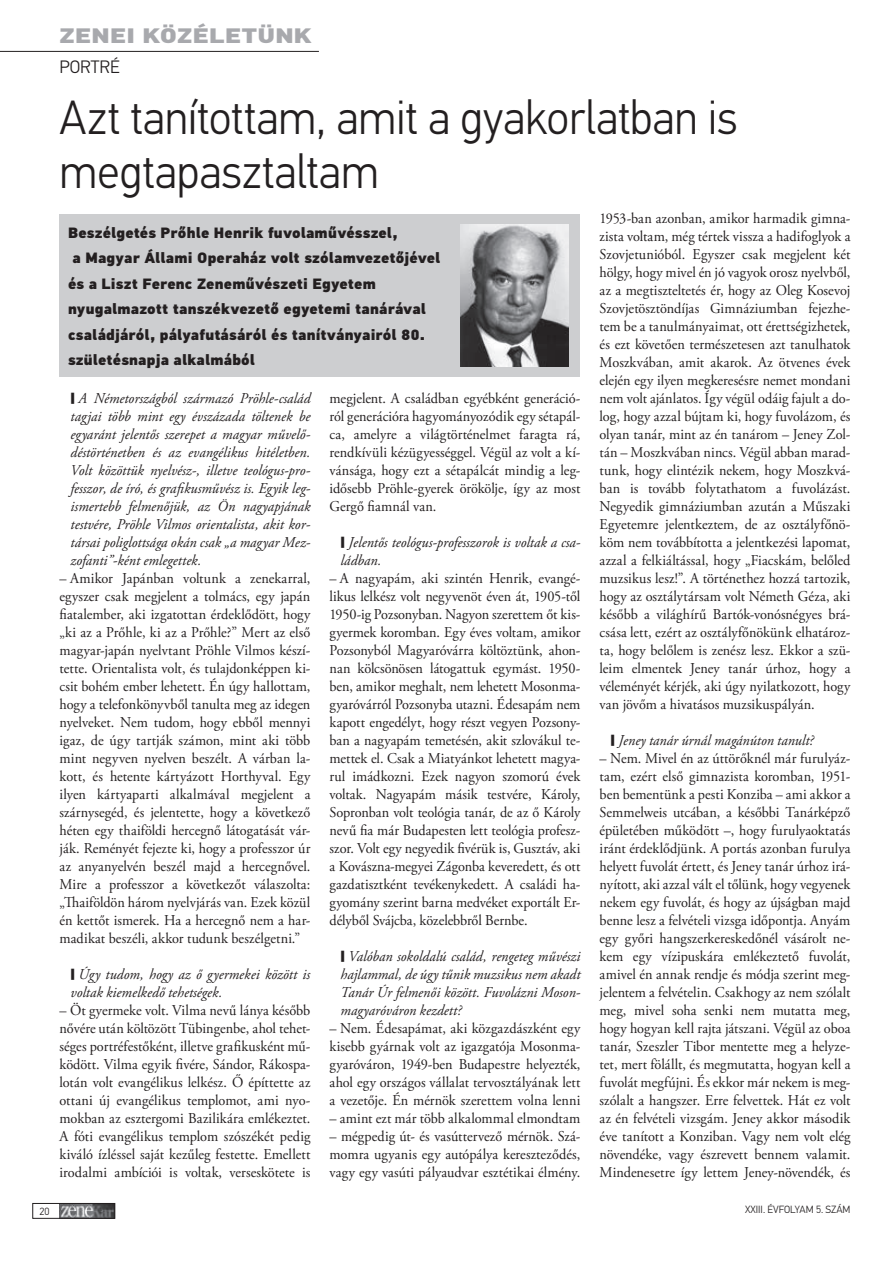
<style>
.page{position:relative;width:893px;height:1263px;background:#fff}
.page>*{position:absolute;margin:0;border:0;box-sizing:border-box;transform-origin:0 0}
.t1{font:300 48px/54px "Din Text Pro";letter-spacing:.005em;color:#231f20;scale:.95 1}
.t2{font:900 21px "Din Text Pro";letter-spacing:.015em;color:#a8a9ad;scale:1.2 1}
.t3{font:300 18px "Din Text Pro";color:#231f20}
.t4{font:15px/18px "Adobe Garamond Pro";color:#231f20;text-align:justify;scale:.95 1}
.t5{font:italic 15px/18px "Adobe Garamond Pro";letter-spacing:.005em;color:#231f20;text-align:justify;scale:.95 1}
.t6{font:900 15px "Din Text Pro";letter-spacing:.01em;color:#231f20}
.t7{font:300 10.5px "Din Text Pro";color:#231f20}
</style>
<div class="page">
<hr style="left:0;top:51px;width:319px;height:1px;background:#231f20">
<img style="left:60px;top:1205px;width:53px;height:11px">
<div style="left:33px;top:1203px;width:82px;height:15px;border:1px solid #231f20"></div>
<div style="left:60px;top:214px;width:520px;height:162px;background:#cdced0"></div>
<img style="left:460px;top:224px;width:108px;height:143px">
<h2 class="t2" style="left:60px;top:22px;width:212px">ZENEI KÖZÉLETÜNK</h2>
<p class="t3" style="left:60px;top:57px;width:62px">PORTRÉ</p>
<h1 class="t1" style="left:60px;top:91px;width:715px">Azt tanítottam, amit a gyakorlatban is megtapasztaltam</h1>
<p class="t6" style="left:68px;top:223px;width:331px">Beszélgetés Prőhle Henrik fuvolaművésszel,</p>
<p class="t6" style="left:73px;top:248px;width:369px">a Magyar Állami Operaház volt szólamvezetőjével</p>
<p class="t6" style="left:68px;top:274px;width:309px">és a Liszt Ferenc Zeneművészeti Egyetem</p>
<p class="t6" style="left:68px;top:299px;width:360px">nyugalmazott tanszékvezető egyetemi tanárával</p>
<p class="t6" style="left:68px;top:325px;width:358px">családjáról, pályafutásáról és tanítványairól 80.</p>
<p class="t6" style="left:68px;top:350px;width:189px">születésnapja alkalmából</p>
<p class="t4" style="left:600px;top:210px;width:266px">1953-ban azonban, amikor harmadik gimna&shy;zista voltam, még tértek vissza a hadifoglyok a Szovjetunióból. Egyszer csak megjelent két hölgy, hogy mivel én jó vagyok orosz nyelvből, az a megtiszteltetés ér, hogy az Oleg Kosevoj Szovjetösztöndíjas Gimnáziumban fejezhe&shy;tem be a tanulmányaimat, ott érettségizhetek, és ezt követően természetesen azt tanulhatok Moszkvában, amit akarok. Az ötvenes évek elején egy ilyen megkeresésre nemet mondani nem volt ajánlatos. Így végül odáig fajult a do&shy;log, hogy azzal bújtam ki, hogy fuvolázom, és olyan tanár, mint az én tanárom – Jeney Zol&shy;tán – Moszkvában nincs. Végül abban marad&shy;tunk, hogy elintézik nekem, hogy Moszkvá&shy;ban is tovább folytathatom a fuvolázást.<br>Negyedik gimnáziumban azután a Műszaki Egyetemre jelentkeztem, de az osztályfőnö&shy;köm nem továbbította a jelentkezési lapomat, azzal a felkiáltással, hogy „Fiacskám, belőled muzsikus lesz!”. A történethez hozzá tartozik, hogy az osztálytársam volt Németh Géza, aki később a világhírű Bartók-vonósnégyes brá&shy;csása lett, ezért az osztályfőnökünk elhatároz&shy;ta, hogy belőlem is zenész lesz. Ekkor a szü&shy;leim elmentek Jeney tanár úrhoz, hogy a véleményét kérjék, aki úgy nyilatkozott, hogy van jövőm a hivatásos muzsikuspályán.</p>
<p class="t5" style="left:619px;top:732px;width:207px">Jeney tanár úrnál magánúton tanult?</p>
<p class="t4" style="left:600px;top:750px;width:266px">– Nem. Mivel én az úttörőknél már furulyáz&shy;tam, ezért első gimnazista koromban, 1951- ben bementünk a pesti Konziba – ami akkor a Semmelweis utcában, a későbbi Tanárképző épületében működött –, hogy furulyaoktatás iránt érdeklődjünk. A portás azonban furulya helyett fuvolát értett, és Jeney tanár úrhoz irá&shy;nyított, aki azzal vált el tőlünk, hogy vegyenek nekem egy fuvolát, és hogy az újságban majd benne lesz a felvételi vizsga időpontja. Anyám egy győri hangszerkereskedőnél vásárolt ne&shy;kem egy vízipuskára emlékeztető fuvolát, amivel én annak rendje és módja szerint meg&shy;jelentem a felvételin. Csakhogy az nem szólalt meg, mivel soha senki nem mutatta meg, hogy hogyan kell rajta játszani. Végül az oboa tanár, Szeszler Tibor mentette meg a helyze&shy;tet, mert fölállt, és megmutatta, hogyan kell a fuvolát megfújni. És ekkor már nekem is meg&shy;szólalt a hangszer. Erre felvettek. Hát ez volt az én felvételi vizsgám. Jeney akkor második éve tanított a Konziban. Vagy nem volt elég növendéke, vagy észrevett bennem valamit.<br>Mindenesetre így lettem Jeney-növendék, és</p>
<p class="t5" style="left:71px;top:390px;width:254px;text-indent:8px">A Németországból származó Pröhle-család tagjai több mint egy évszázada töltenek be egyaránt jelentős szerepet a magyar művelő&shy;déstörténetben és az evangélikus hitéletben.<br>Volt közöttük nyelvész-, illetve teológus-pro&shy;fesszor, de író, és grafikusművész is. Egyik leg&shy;ismertebb felmenőjük, az Ön nagyapjának testvére, Pröhle Vilmos orientalista, akit kor&shy;társai poliglottsága okán csak „a magyar Mez&shy;zofanti”-ként emlegettek.</p>
<p class="t4" style="left:60px;top:570px;width:266px">– Amikor Japánban voltunk a zenekarral, egyszer csak megjelent a tolmács, egy japán fiatalember, aki izgatottan érdeklődött, hogy „ki az a Prőhle, ki az a Prőhle?” Mert az első magyar-japán nyelvtant Pröhle Vilmos készí&shy;tette. Orientalista volt, és tulajdonképpen ki&shy;csit bohém ember lehetett. Én úgy hallottam, hogy a telefonkönyvből tanulta meg az idegen nyelveket. Nem tudom, hogy ebből mennyi igaz, de úgy tartják számon, mint aki több mint negyven nyelven beszélt. A várban la&shy;kott, és hetente kártyázott Horthyval. Egy ilyen kártyaparti alkalmával megjelent a szárnysegéd, és jelentette, hogy a következő héten egy thaiföldi hercegnő látogatását vár&shy;ják. Reményét fejezte ki, hogy a professzor úr az anyanyelvén beszél majd a hercegnővel.<br>Mire a professzor a következőt válaszolta: „Thaiföldön három nyelvjárás van. Ezek közül én kettőt ismerek. Ha a hercegnő nem a har&shy;madikat beszéli, akkor tudunk beszélgetni.”</p>
<p class="t5" style="left:71px;top:966px;width:254px;text-indent:8px">Úgy tudom, hogy az ő gyermekei között is voltak kiemelkedő tehetségek.</p>
<p class="t4" style="left:60px;top:1002px;width:266px">– Öt gyermeke volt. Vilma nevű lánya később nővére után költözött Tübingenbe, ahol tehet&shy;séges portréfestőként, illetve grafikusként mű&shy;ködött. Vilma egyik fivére, Sándor, Rákospa&shy;lotán volt evangélikus lelkész. Ő építtette az ottani új evangélikus templomot, ami nyo&shy;mokban az esztergomi Bazilikára emlékeztet.<br>A fóti evangélikus templom szószékét pedig kiváló ízléssel saját kezűleg festette. Emellett irodalmi ambíciói is voltak, verseskötete is</p>
<p class="t4" style="left:330px;top:390px;width:266px">megjelent. A családban egyébként generáció&shy;ról generációra hagyományozódik egy sétapál&shy;ca, amelyre a világtörténelmet faragta rá, rendkívüli kézügyességgel. Végül az volt a kí&shy;vánsága, hogy ezt a sétapálcát mindig a leg&shy;idősebb Pröhle-gyerek örökölje, így az most Gergő fiamnál van.</p>
<p class="t5" style="left:341px;top:534px;width:254px;text-indent:8px">Jelentős teológus-professzorok is voltak a csa&shy;ládban.</p>
<p class="t4" style="left:330px;top:570px;width:266px">– A nagyapám, aki szintén Henrik, evangé&shy;likus lelkész volt negyvenöt éven át, 1905-től 1950-ig Pozsonyban. Nagyon szerettem őt kis&shy;gyermek koromban. Egy éves voltam, amikor Pozsonyból Magyaróvárra költöztünk, ahon&shy;nan kölcsönösen látogattuk egymást. 1950- ben, amikor meghalt, nem lehetett Mosonma&shy;gyaróvárról Pozsonyba utazni. Édesapám nem kapott engedélyt, hogy részt vegyen Pozsony&shy;ban a nagyapám temetésén, akit szlovákul te&shy;mettek el. Csak a Miatyánkot lehetett magya&shy;rul imádkozni. Ezek nagyon szomorú évek voltak. Nagyapám másik testvére, Károly, Sopronban volt teológia tanár, de az ő Károly nevű fia már Budapesten lett teológia profes - szor. Volt egy negyedik fivérük is, Gusztáv, aki a Kovászna-megyei Zágonba keveredett, és ott gazdatisztként tevékenykedett. A családi ha&shy;gyomány szerint barna medvéket exportált Er&shy;délyből Svájcba, közelebbről Bernbe.</p>
<p class="t5" style="left:341px;top:948px;width:254px;text-indent:8px">Valóban sokoldalú család, rengeteg művészi hajlammal, de úgy tűnik muzsikus nem akadt Tanár Úr felmenői között. Fuvolázni Moson&shy;magyaróváron kezdett?</p>
<p class="t4" style="left:330px;top:1020px;width:266px">– Nem. Édesapámat, aki közgazdászként egy kisebb gyárnak volt az igazgatója Mosonma&shy;gyaróváron, 1949-ben Budapestre helyezték, ahol egy országos vállalat tervosztályának lett a vezetője. Én mérnök szerettem volna lenni</p>
<p class="t4" style="left:330px;top:1110px;width:266px">– amint ezt már több alkalommal elmondtam</p>
<p class="t4" style="left:330px;top:1128px;width:266px">– mégpedig út- és vasúttervező mérnök. Szá&shy;momra ugyanis egy autópálya kereszteződés, vagy egy vasúti pályaudvar esztétikai élmény.</p>
<p class="t7" style="left:40px;top:1205px;width:12px">20</p>
<p class="t7" style="left:745px;top:1203px;width:107px">XXIII. ÉVFOLYAM 5. SZÁM</p>
</div>
